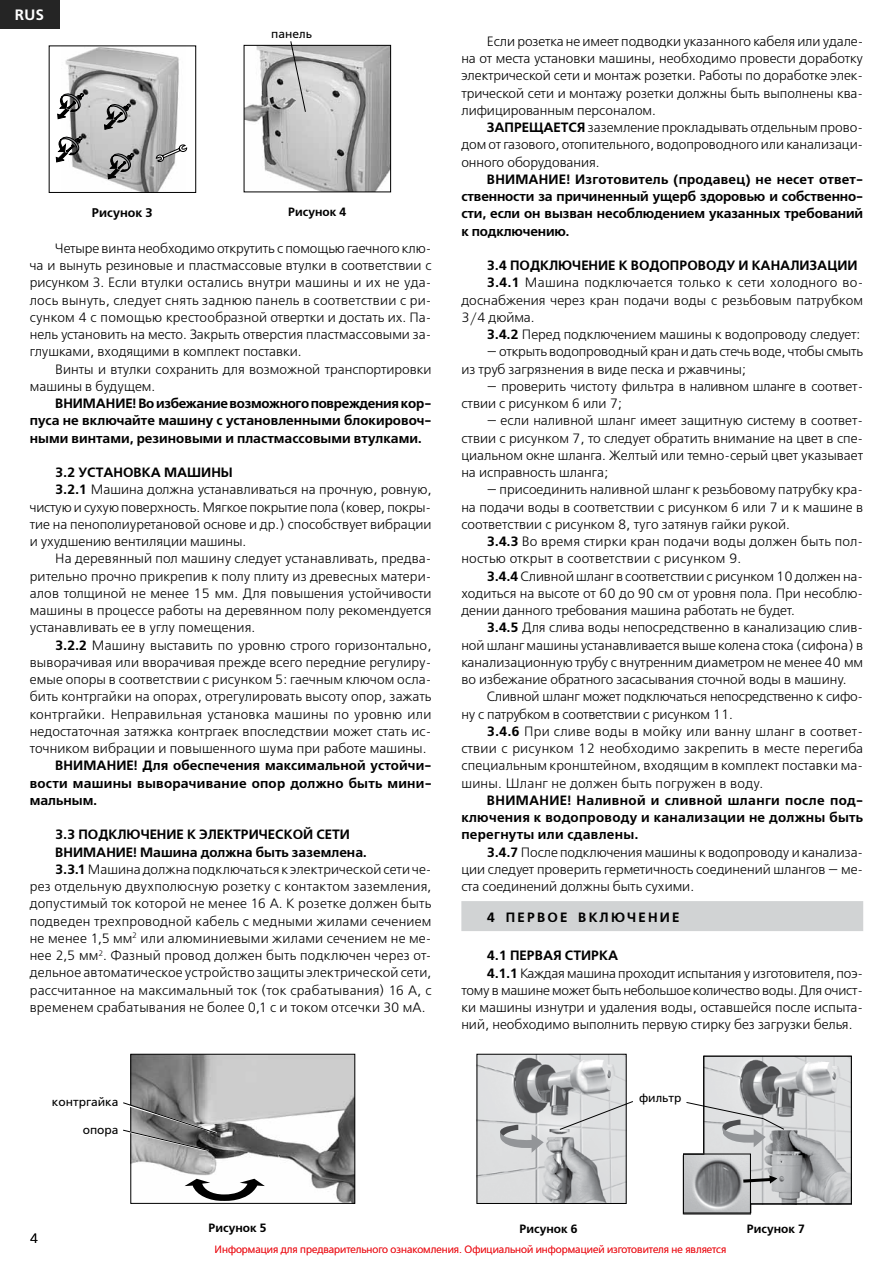
<style>
.page{position:relative;width:893px;height:1263px;background:#fff}
.page>*{position:absolute;margin:0;border:0;box-sizing:border-box;transform-origin:0 0}
.t1{font:15px "Free Set Demi Bold C";letter-spacing:.025em;color:#fff}
.t2{font:13.5px/17.2px "Free Set Light C";color:#000;text-align:justify}
.t3{font:13.5px/17.2px "Free Set Demi Bold C";color:#000;text-align:justify}
.t4{font:13.5px/17.2px "Free Set Light C";letter-spacing:.02em;color:#000}
.t5{font:12.6px "Free Set Demi Bold C";color:#000}
.t6{font:12px "Free Set Demi Bold C";color:#000}
.t7{font:12px "Free Set C";color:#000}
.t8{font:10.5px "Free Set Light C";color:#ed1d24}
.s1{font-family:"Free Set Demi Bold C"}
</style>
<div class="page">
<div style="left:0;top:0;width:60px;height:29px;background:#252525"></div>
<img style="left:132px;top:1056px;width:221px;height:146px">
<div style="left:130px;top:1054px;width:225px;height:150px;border:1px solid #000"></div>
<svg style="left:185px;top:1179px;width:80px;height:24px"></svg>
<svg style="left:123px;top:1102px;width:96px;height:51px;background:#8d8d8d"></svg>
<img style="left:479px;top:1056px;width:146px;height:146px">
<svg style="left:499px;top:1125px;width:45px;height:28px"></svg>
<div style="left:477px;top:1054px;width:150px;height:150px;border:1px solid #000"></div>
<svg style="left:559px;top:1100px;width:74px;height:30px;background:#cecfd0"></svg>
<img style="left:705px;top:1058px;width:145px;height:144px">
<div style="left:703px;top:1056px;width:149px;height:148px;border:1px solid #000"></div>
<img style="left:685px;top:1156px;width:64px;height:55px">
<svg style="left:743px;top:1175px;width:34px;height:8px"></svg>
<svg style="left:686px;top:1101px;width:99px;height:46px"></svg>
<hr style="left:703px;top:1055px;width:149px;height:1px;background:#000">
<hr style="left:703px;top:1056px;width:1px;height:98px;background:#000">
<hr style="left:851px;top:1056px;width:1px;height:148px;background:#000">
<hr style="left:750px;top:1203px;width:102px;height:1px;background:#000">
<svg style="left:683px;top:1154px;width:21px;height:1px"></svg>
<hr style="left:683px;top:1155px;width:1px;height:59px;background:#000">
<hr style="left:684px;top:1213px;width:67px;height:1px;background:#000">
<div style="left:461px;top:901px;width:402px;height:30px;background:#d1d3d4"></div>
<img style="left:65px;top:48px;width:114px;height:143px">
<div style="left:49px;top:46px;width:147px;height:147px;border:1px solid #000"></div>
<svg style="left:156px;top:144px;width:31px;height:19px"></svg>
<svg style="left:101px;top:101px;width:36px;height:28px"></svg>
<svg style="left:104px;top:151px;width:36px;height:28px"></svg>
<svg style="left:55px;top:134px;width:33px;height:28px"></svg>
<svg style="left:57px;top:91px;width:33px;height:28px"></svg>
<img style="left:246px;top:47px;width:143px;height:143px">
<div style="left:244px;top:45px;width:147px;height:147px;border:1px solid #000"></div>
<svg style="left:290px;top:41px;width:16px;height:72px"></svg>
<p class="t1" style="left:14px;top:5px;width:32px">UKR</p>
<p class="t1" style="left:15px;top:6px;width:31px">RUS</p>
<p class="t7" style="left:271px;top:27px;width:42px">панель</p>
<p class="t5" style="left:92px;top:205px;width:63px">Рисунок 3</p>
<p class="t6" style="left:288px;top:205px;width:60px">Рисунок 4</p>
<p class="t2" style="left:30px;top:240px;width:403px;text-indent:26px">Четыре винта необходимо открутить с помощью гаечного клю&shy;ча и вынуть резиновые и пластмассовые втулки в соответствии с рисунком 3. Если втулки остались внутри машины и их не уда&shy;лось вынуть, следует снять заднюю панель в соответствии с ри&shy;сунком 4 с помощью крестообразной отвертки и достать их. Па&shy;нель установить на место. Закрыть отверстия пластмассовыми за&shy;глушками, входящими в комплект поставки.</p>
<p class="t2" style="left:30px;top:361px;width:403px;text-indent:26px">Винты и втулки сохранить для возможной транспортировки машины в будущем.</p>
<p class="t3" style="left:30px;top:395px;width:403px;text-indent:26px">ВНИМАНИЕ! Во избежание возможного повреждения кор&shy;пуса не включайте машину с установленными блокировоч&shy;ными винтами, резиновыми и пластмассовыми втулками.</p>
<p class="t3" style="left:55px;top:464px;width:179px">3.2 УСТАНОВКА МАШИНЫ</p>
<p class="t2" style="left:30px;top:482px;width:403px;text-indent:26px"><span class="s1">3.2.1</span> Машина должна устанавливаться на прочную, ровную, чистую и сухую поверхность. Мягкое покрытие пола (ковер, покры&shy;тие на пенополиуретановой основе и др.) способствует вибрации и ухудшению вентиляции машины.</p>
<p class="t2" style="left:30px;top:551px;width:403px;text-indent:26px">На деревянный пол машину следует устанавливать, предва&shy;рительно прочно прикрепив к полу плиту из древесных матери&shy;алов толщиной не менее 15 мм. Для повышения устойчивости машины в процессе работы на деревянном полу рекомендуется устанавливать ее в углу помещения.</p>
<p class="t2" style="left:30px;top:637px;width:403px;text-indent:26px"><span class="s1">3.2.2</span> Машину выставить по уровню строго горизонтально, выворачивая или вворачивая прежде всего передние регулиру&shy;емые опоры в соответствии с рисунком 5: гаечным ключом осла&shy;бить контргайки на опорах, отрегулировать высоту опор, зажать контргайки. Неправильная установка машины по уровню или недостаточная затяжка контргаек впоследствии может стать ис&shy;точником вибрации и повышенного шума при работе машины.</p>
<p class="t3" style="left:30px;top:758px;width:403px;text-indent:26px">ВНИМАНИЕ! Для обеспечения максимальной устойчи&shy;вости машины выворачивание опор должно быть мини&shy;мальным.</p>
<p class="t3" style="left:55px;top:827px;width:313px">3.3 ПОДКЛЮЧЕНИЕ К ЭЛЕКТРИЧЕСКОЙ СЕТИ<br>ВНИМАНИЕ! Машина должна быть заземлена.</p>
<p class="t2" style="left:30px;top:861px;width:403px;text-indent:26px"><span class="s1">3.3.1</span> Машина должна подключаться к электрической сети че&shy;рез отдельную двухполюсную розетку с контактом заземления, допустимый ток которой не менее 16 А. К розетке должен быть подведен трехпроводной кабель с медными жилами сечением не менее 1,5 мм<sup>2</sup> или алюминиевыми жилами сечением не ме&shy;нее 2,5 мм<sup>2</sup>. Фазный провод должен быть подключен через от&shy;дельное автоматическое устройство защиты электрической сети, рассчитанное на максимальный ток (ток срабатывания) 16 А, с временем срабатывания не более 0,1 с и током отсечки 30 мА.</p>
<p class="t7" style="left:52px;top:1095px;width:68px">контргайка</p>
<p class="t7" style="left:83px;top:1123px;width:37px">опора</p>
<p class="t2" style="left:461px;top:33px;width:404px;text-indent:26px">Если розетка не имеет подводки указанного кабеля или удале&shy;на от места установки машины, необходимо провести доработку электрической сети и монтаж розетки. Работы по доработке элек&shy;трической сети и монтажу розетки должны быть выполнены ква&shy;лифицированным персоналом.</p>
<p class="t3" style="left:487px;top:119px;width:10px">запрещается</p>
<p class="t2" style="left:461px;top:119px;width:403px;text-indent:127px">заземление прокладывать отдельным прово&shy;дом от газового, отопительного, водопроводного или канализаци&shy;онного оборудования.</p>
<p class="t3" style="left:461px;top:171px;width:403px;text-indent:26px">ВНИМАНИЕ! Изготовитель (продавец) не несет ответ&shy;ственности за причиненный ущерб здоровью и собственно&shy;сти, если он вызван несоблюдением указанных требований к подключению.</p>
<p class="t3" style="left:487px;top:257px;width:372px">3.4 ПОДКЛЮЧЕНИЕ К ВОДОПРОВОДУ И КАНАЛИЗАЦИИ</p>
<p class="t2" style="left:461px;top:275px;width:404px;text-indent:26px"><span class="s1">3.4.1</span> Машина подключается только к сети холодного во&shy;доснабжения через кран подачи воды с резьбовым патрубком 3/4 дюйма.</p>
<p class="t2" style="left:487px;top:326px;width:375px"><span class="s1">3.4.2</span> Перед подключением машины к водопроводу следует:</p>
<p class="t2" style="left:461px;top:344px;width:403px;text-indent:26px">— открыть водопроводный кран и дать стечь воде, чтобы смыть из труб загрязнения в виде песка и ржавчины;</p>
<p class="t2" style="left:461px;top:378px;width:404px;text-indent:26px">— проверить чистоту фильтра в наливном шланге в соответ&shy;ствии с рисунком 6 или 7;</p>
<p class="t2" style="left:461px;top:413px;width:403px;text-indent:26px">— если наливной шланг имеет защитную систему в соответ&shy;ствии с рисунком 7, то следует обратить внимание на цвет в спе&shy;циальном окне шланга. Желтый или темно-серый цвет указывает на исправность шланга;</p>
<p class="t2" style="left:461px;top:482px;width:403px;text-indent:26px">— присоединить наливной шланг к резьбовому патрубку кра&shy;на подачи воды в соответствии с рисунком 6 или 7 и к машине в соответствии с рисунком 8, туго затянув гайки рукой.</p>
<p class="t4" style="left:461px;top:533px;width:403px;text-indent:26px"><span class="s1">3.4.3</span> Во время стирки кран подачи воды должен быть пол&shy;ностью открыт в соответствии с рисунком 9.</p>
<p class="t2" style="left:461px;top:568px;width:403px;text-indent:26px"><span class="s1">3.4.4</span> Сливной шланг в соответствии с рисунком 10 должен на&shy;ходиться на высоте от 60 до 90 см от уровня пола. При несоблю&shy;дении данного требования машина работать не будет.</p>
<p class="t2" style="left:461px;top:620px;width:403px;text-indent:26px"><span class="s1">3.4.5</span> Для слива воды непосредственно в канализацию слив&shy;ной шланг машины устанавливается выше колена стока (сифона) в канализационную трубу с внутренним диаметром не менее 40 мм во избежание обратного засасывания сточной воды в машину.</p>
<p class="t2" style="left:461px;top:689px;width:403px;text-indent:26px">Сливной шланг может подключаться непосредственно к сифо&shy;ну с патрубком в соответствии с рисунком 11.</p>
<p class="t2" style="left:461px;top:723px;width:403px;text-indent:26px"><span class="s1">3.4.6</span> При сливе воды в мойку или ванну шланг в соответ&shy;ствии с рисунком 12 необходимо закрепить в месте перегиба специальным кронштейном, входящим в комплект поставки ма&shy;шины. Шланг не должен быть погружен в воду.</p>
<p class="t3" style="left:461px;top:792px;width:403px;text-indent:26px">ВНИМАНИЕ! Наливной и сливной шланги после под&shy;ключения к водопроводу и канализации не должны быть перегнуты или сдавлены.</p>
<p class="t2" style="left:461px;top:844px;width:403px;text-indent:26px"><span class="s1">3.4.7</span> После подключения машины к водопроводу и канализа&shy;ции следует проверить герметичность соединений шлангов — ме&shy;ста соединений должны быть сухими.</p>
<p class="t3" style="left:487px;top:909px;width:104px">4 ПЕРВОЕ включение</p>
<p class="t3" style="left:487px;top:947px;width:133px">4.1 ПЕРВАЯ СТИРКА</p>
<p class="t2" style="left:461px;top:965px;width:403px;text-indent:26px"><span class="s1">4.1.1</span> Каждая машина проходит испытания у изготовителя, поэ&shy;тому в машине может быть небольшое количество воды. Для очист&shy;ки машины изнутри и удаления воды, оставшейся после испыта&shy;ний, необходимо выполнить первую стирку без загрузки белья.</p>
<p class="t7" style="left:639px;top:1091px;width:44px">фильтр</p>
<p class="t2" style="left:30px;top:1230px;width:10px">4</p>
<p class="t6" style="left:209px;top:1221px;width:60px">Рисунок 5</p>
<p class="t6" style="left:519px;top:1222px;width:60px">Рисунок 6</p>
<p class="t6" style="left:747px;top:1222px;width:60px">Рисунок 7</p>
<p class="t8" style="left:215px;top:1244px;width:513px">Информация для предварительного ознакомления. Официальной информацией изготовителя не является</p>
</div>
